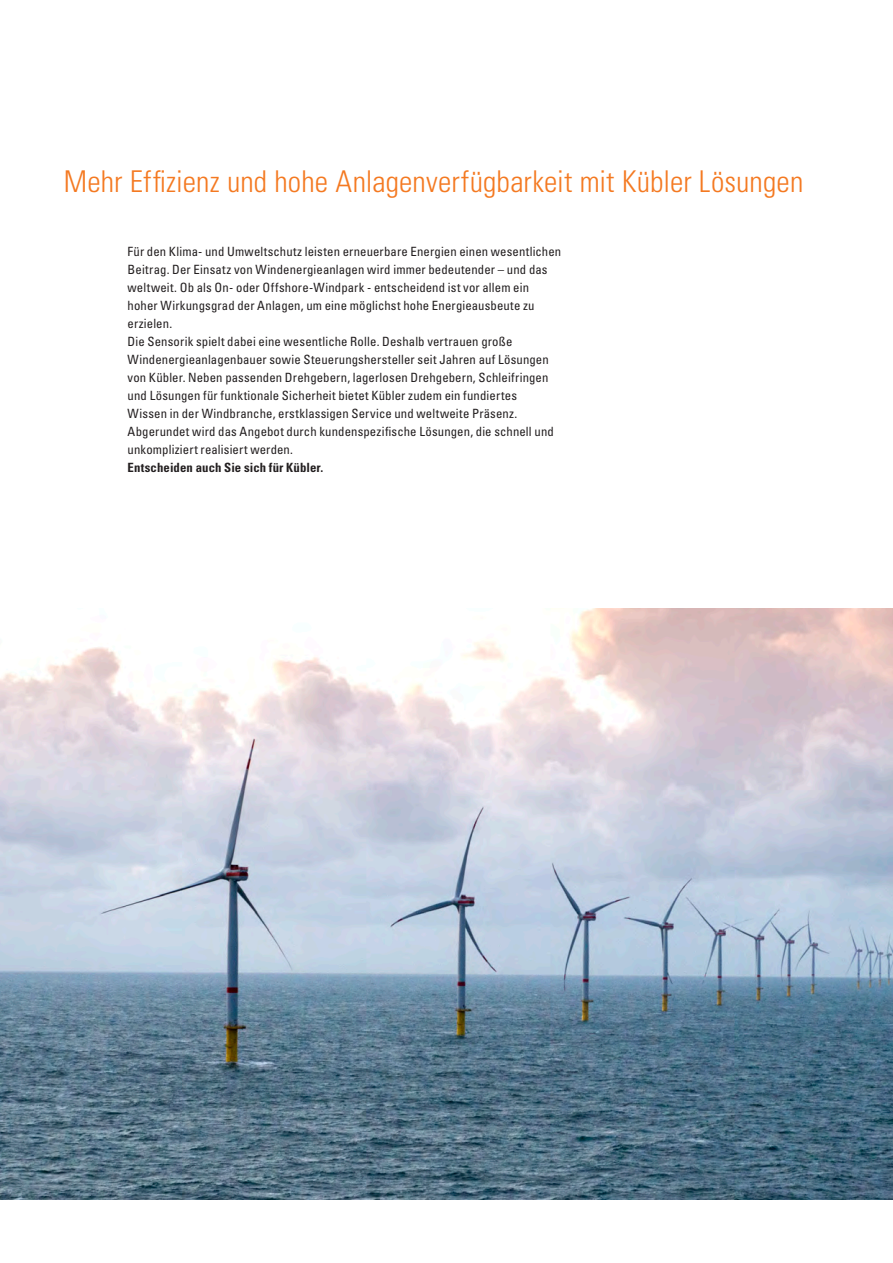
<style>
.page{position:relative;width:893px;height:1263px;background:#fff}
.page>*{position:absolute;margin:0;border:0;box-sizing:border-box;transform-origin:0 0}
.t1{font:300 condensed 30px "Univers LT Std";letter-spacing:.005em;color:#f47921}
.Image_Fließtext{font:condensed 12.75px/18px "Univers LT Std";letter-spacing:.01em;color:#231f20}
.Image_Fließtext-2{font:700 condensed 12.75px "Univers LT Std";letter-spacing:.01em;color:#231f20}
</style>
<div class="page">
<img style="left:0;top:608px;width:893px;height:591px">
<p class="t1" style="left:64px;top:163px;width:741px">Mehr Effizienz und hohe Anlagenverfügbarkeit mit Kübler Lösungen</p>
<p class="Image_Fließtext" style="left:128px;top:242px;width:435px">Für den Klima- und Umweltschutz leisten erneuerbare Energien einen wesentlichen Beitrag. Der Einsatz von Windenergieanlagen wird immer bedeutender – und das weltweit. Ob als On- oder Offshore-Windpark - entscheidend ist vor allem ein hoher Wirkungsgrad der Anlagen, um eine möglichst hohe Energieausbeute zu erzielen.</p>
<p class="Image_Fließtext" style="left:128px;top:332px;width:428px">Die Sensorik spielt dabei eine wesentliche Rolle. Deshalb vertrauen große Windenergieanlagenbauer sowie Steuerungshersteller seit Jahren auf Lösungen von Kübler. Neben passenden Drehgebern, lagerlosen Drehgebern, Schleifringen und Lösungen für funktionale Sicherheit bietet Kübler zudem ein fundiertes Wissen in der Windbranche, erstklassigen Service und weltweite Präsenz.<br>Abgerundet wird das Angebot durch kundenspezifische Lösungen, die schnell und unkompliziert realisiert werden.</p>
<p class="Image_Fließtext-2" style="left:128px;top:460px;width:197px">Entscheiden auch Sie sich für Kübler.</p>
</div>
